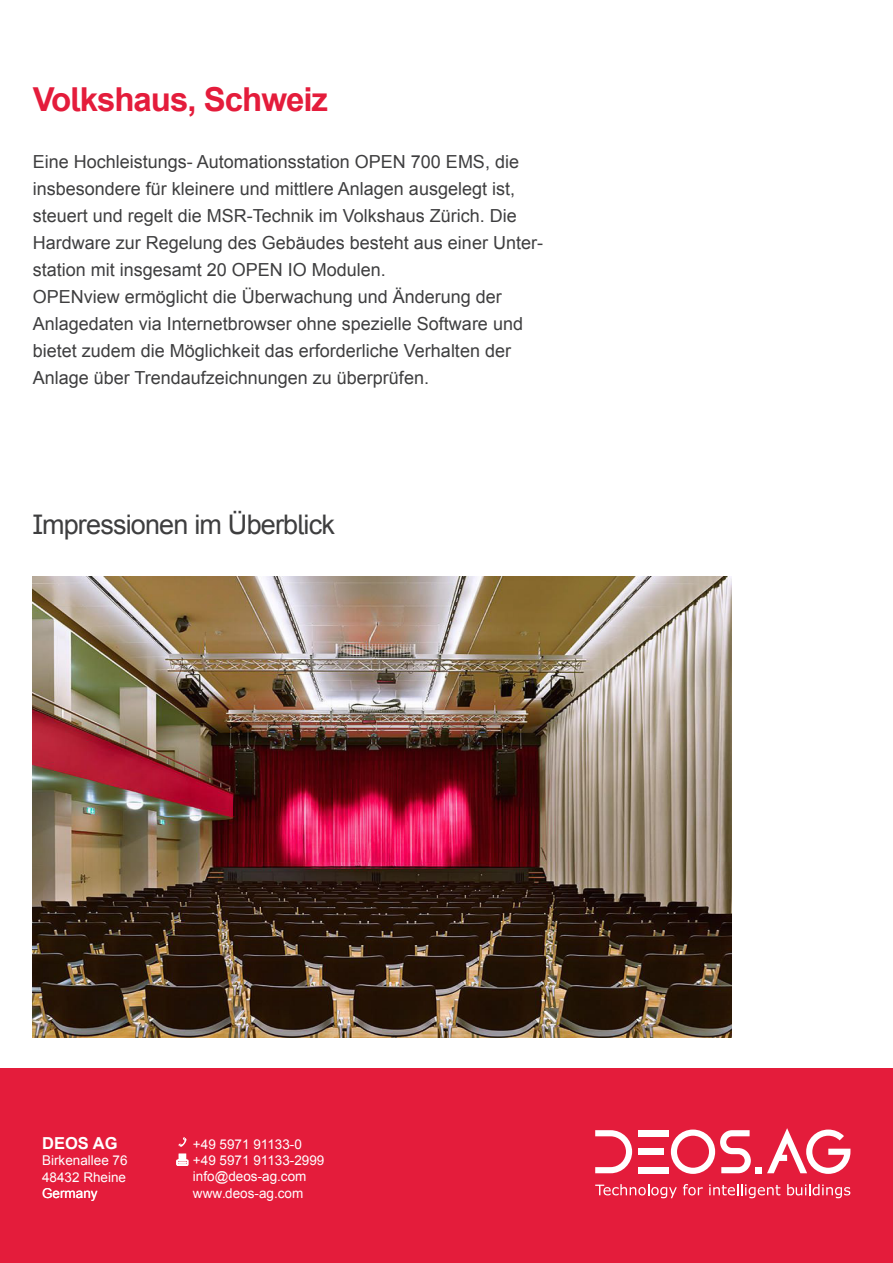
<style>
.page{position:relative;width:893px;height:1263px;background:#fff}
.page>*{position:absolute;margin:0;border:0;box-sizing:border-box;transform-origin:0 0}
.t1{font:700 33px "Arial";letter-spacing:-.03em;color:#e41c3b}
.t2{font:27px "Arial";letter-spacing:-.03em;color:#3e3e3f}
.t3{font:18px/27px "Arial";color:#3e3e3f}
.t4{font:700 16.5px "Arial";color:#fff}
.t5{font:13.5px/16.2px "Arial";color:#fff;text-align:justify}
</style>
<div class="page">
<div style="left:0;top:1068px;width:893px;height:195px;background:#e41c3b"></div>
<svg style="left:595px;top:1130px;width:37px;height:43px"></svg>
<div style="left:638px;top:1130px;width:31px;height:6px;background:#fff"></div>
<div style="left:638px;top:1149px;width:26px;height:6px;background:#fff"></div>
<div style="left:638px;top:1167px;width:31px;height:6px;background:#fff"></div>
<svg style="left:671px;top:1129px;width:90px;height:45px"></svg>
<svg style="left:767px;top:1128px;width:83px;height:46px"></svg>
<svg style="left:595px;top:1184px;width:82px;height:14px"></svg>
<svg style="left:683px;top:1184px;width:20px;height:11px"></svg>
<svg style="left:709px;top:1184px;width:71px;height:14px"></svg>
<svg style="left:787px;top:1184px;width:63px;height:14px"></svg>
<svg style="left:178px;top:1137px;width:9px;height:10px"></svg>
<svg style="left:176px;top:1154px;width:12px;height:12px"></svg>
<img style="left:33px;top:576px;width:698px;height:461px">
<h1 class="t1" style="left:33px;top:76px;width:297px">Volkshaus, Schweiz</h1>
<p class="t3" style="left:33px;top:150px;width:512px">Eine Hochleistungs- Automationsstation OPEN 700 EMS, die insbesondere für kleinere und mittlere Anlagen ausgelegt ist, steuert und regelt die MSR-Technik im Volkshaus Zürich. Die Hardware zur Regelung des Gebäudes besteht aus einer Unter&shy;station mit insgesamt 20 OPEN IO Modulen.<br>OPENview ermöglicht die Überwachung und Änderung der Anlagedaten via Internetbrowser ohne spezielle Software und bietet zudem die Möglichkeit das erforderliche Verhalten der Anlage über Trendaufzeichnungen zu überprüfen.</p>
<h2 class="t2" style="left:33px;top:506px;width:304px">Impressionen im Überblick</h2>
<p class="t4" style="left:42px;top:1137px;width:77px">DEOS AG</p>
<p class="t5" style="left:42px;top:1154px;width:87px">Birkenallee 76<br>48432 Rheine Germany</p>
<p class="t5" style="left:193px;top:1137px;width:133px;text-align:left">+49 5971 91133-0 +49 5971 91133-2999 info@deos-ag.com www.deos-ag.com</p>
</div>
